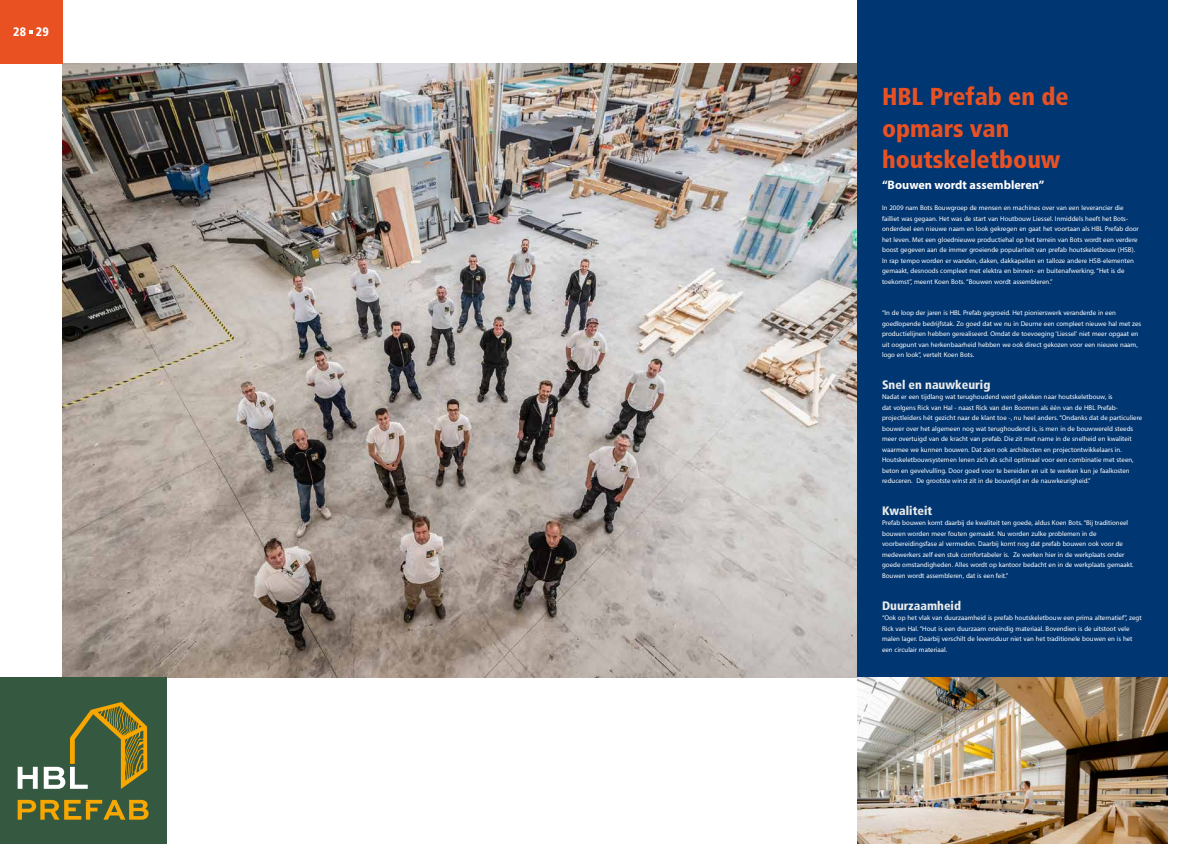
<style>
.page{position:relative;width:1191px;height:844px;background:#fff}
.page>*{position:absolute;margin:0;border:0;box-sizing:border-box;transform-origin:0 0}
.t1{font:900 condensed 24.5px/31.5px "Frutiger LT Std";color:#e95123}
.t2{font:900 condensed 12.25px "Frutiger LT Std";color:#ebebeb}
.t3{font:700 12.25px "Myriad Pro";color:#fff}
.t4{font:900 condensed 12.25px "Frutiger LT Std";color:#fff}
.t5{font:9.62px/10.5px "Myriad Arabic";color:#fff}
</style>
<div class="page">
<img style="left:62px;top:63px;width:795px;height:614px">
<div style="left:857px;top:0;width:310px;height:681px;background:#003671"></div>
<div style="left:0;top:0;width:62px;height:63px;background:#e95123"></div>
<svg style="left:29px;top:30px;width:4px;height:4px"></svg>
<div style="left:0;top:677px;width:166px;height:166px;background:#355841"></div>
<svg style="left:18px;top:766px;width:20px;height:22px"></svg>
<svg style="left:44px;top:702px;width:103px;height:86px"></svg>
<svg style="left:18px;top:799px;width:131px;height:20px"></svg>
<img style="left:857px;top:677px;width:310px;height:166px">
<p class="t4" style="left:13px;top:24px;width:37px">28 29</p>
<h1 class="t1" style="left:882px;top:81px;width:188px">HBL Prefab en de opmars van houtskeletbouw</h1>
<p class="t3" style="left:882px;top:177px;width:164px">“Bouwen wordt assembleren”</p>
<p class="t5" style="left:882px;top:202px;width:258px">In 2009 nam Bots Bouwgroep de mensen en machines over van een leverancier die failliet was gegaan. Het was de start van Houtbouw Liessel. Inmiddels heeft het Bots&shy;onderdeel een nieuwe naam en look gekregen en gaat het voortaan als HBL Prefab door het leven. Met een gloednieuwe productiehal op het terrein van Bots wordt een verdere boost gegeven aan de immer groeiende populariteit van prefab houtskeletbouw (HSB).<br>In rap tempo worden er wanden, daken, dakkapellen en talloze andere HSB-elementen gemaakt, desnoods compleet met elektra en binnen- en buitenafwerking. “Het is de toekomst”, meent Koen Bots. “Bouwen wordt assembleren.”</p>
<p class="t5" style="left:882px;top:307px;width:261px">“In de loop der jaren is HBL Prefab gegroeid. Het pionierswerk veranderde in een goedlopende bedrijfstak. Zo goed dat we nu in Deurne een compleet nieuwe hal met zes productielijnen hebben gerealiseerd. Omdat de toevoeging ‘Liessel’ niet meer opgaat en uit oogpunt van herkenbaarheid hebben we ook direct gekozen voor een nieuwe naam, logo en look”, vertelt Koen Bots.</p>
<p class="t2" style="left:882px;top:377px;width:110px">Snel en nauwkeurig</p>
<p class="t5" style="left:882px;top:391px;width:262px">Nadat er een tijdlang wat terughoudend werd gekeken naar houtskeletbouw, is<br>dat volgens Rick van Hal - naast Rick van den Boomen als één van de HBL Prefab&shy;projectleiders hét gezicht naar de klant toe -, nu heel anders. “Ondanks dat de particuliere bouwer over het algemeen nog wat terughoudend is, is men in de bouwwereld steeds meer overtuigd van de kracht van prefab. Die zit met name in de snelheid en kwaliteit waarmee we kunnen bouwen. Dat zien ook architecten en projectontwikkelaars in.<br>Houtskeletbouwsystemen lenen zich als schil optimaal voor een combinatie met steen, beton en gevelvulling. Door goed voor te bereiden en uit te werken kun je faalkosten reduceren. De grootste winst zit in de bouwtijd en de nauwkeurigheid.”</p>
<p class="t2" style="left:882px;top:503px;width:52px">Kwaliteit</p>
<p class="t5" style="left:882px;top:517px;width:253px">Prefab bouwen komt daarbij de kwaliteit ten goede, aldus Koen Bots. “Bij traditioneel bouwen worden meer fouten gemaakt. Nu worden zulke problemen in de voorbereidingsfase al vermeden. Daarbij komt nog dat prefab bouwen ook voor de medewerkers zelf een stuk comfortabeler is. Ze werken hier in de werkplaats onder goede omstandigheden. Alles wordt op kantoor bedacht en in de werkplaats gemaakt.<br>Bouwen wordt assembleren, dat is een feit.”</p>
<p class="t2" style="left:882px;top:597px;width:80px">Duurzaamheid</p>
<p class="t5" style="left:882px;top:612px;width:261px">“Ook op het vlak van duurzaamheid is prefab houtskeletbouw een prima alternatief”, zegt Rick van Hal. “Hout is een duurzaam oneindig materiaal. Bovendien is de uitstoot vele malen lager. Daarbij verschilt de levensduur niet van het traditionele bouwen en is het een circulair materiaal.</p>
</div>
